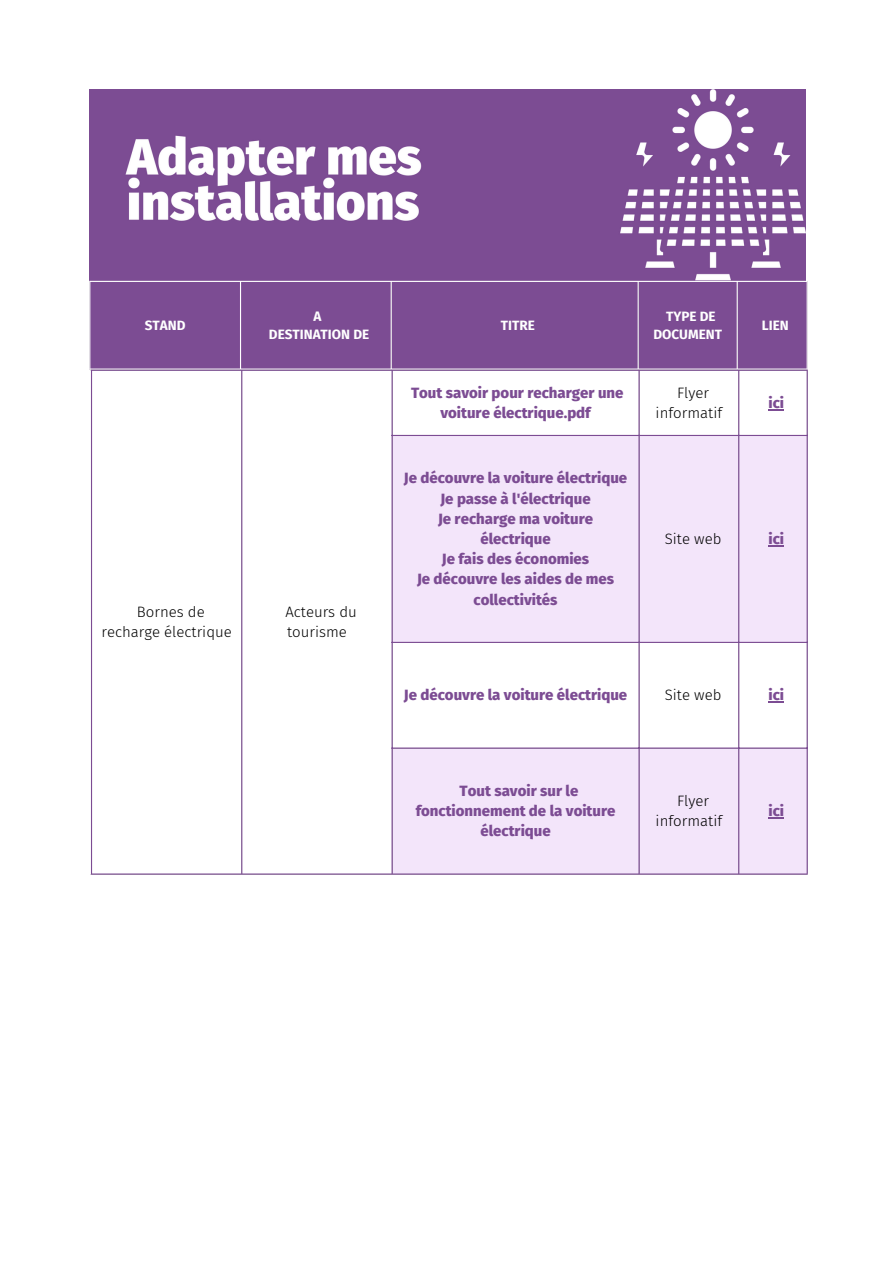
<style>
.page{position:relative;width:893px;height:1264px;background:#fff}
.page>*{position:absolute;margin:0;border:0;box-sizing:border-box;transform-origin:0 0}
.t1{font:800 15px/20.2px "Fira Sans";color:#7c4c93;text-align:center}
.t2{font:300 15px/20.2px "Fira Sans";color:#000;text-align:center}
.t3{font:700 13.5px/18px "Fira Sans";color:#fff;text-align:center}
</style>
<div class="page">
<img style="left:89px;top:89px;width:716px;height:191px">
<div style="left:90px;top:282px;width:716px;height:86px;background:#7c4c93"></div>
<hr style="left:240px;top:282px;width:1px;height:86px;background:#fff">
<hr style="left:390px;top:282px;width:2px;height:86px;background:#fff">
<hr style="left:637px;top:282px;width:1px;height:86px;background:#fff">
<hr style="left:736px;top:282px;width:1px;height:86px;background:#fff">
<svg style="left:92px;top:371px;width:714px;height:502px"></svg>
<svg style="left:392px;top:436px;width:414px;height:437px;fill:#f3e5fa"></svg>
<svg style="left:768px;top:409px;width:16px;height:1px"></svg>
<svg style="left:768px;top:545px;width:16px;height:1px"></svg>
<svg style="left:768px;top:701px;width:16px;height:1px"></svg>
<svg style="left:768px;top:817px;width:16px;height:1px"></svg>
<hr style="left:91px;top:371px;width:1px;height:502px;background:#7c4c93">
<hr style="left:241px;top:371px;width:1px;height:502px;background:#7c4c93">
<hr style="left:391px;top:371px;width:1px;height:502px;background:#7c4c93">
<hr style="left:638px;top:371px;width:1px;height:502px;background:#7c4c93">
<hr style="left:738px;top:371px;width:1px;height:502px;background:#7c4c93">
<hr style="left:806px;top:371px;width:1px;height:502px;background:#7c4c93">
<hr style="left:91px;top:369px;width:716px;height:2px;background:#7c4c93">
<hr style="left:391px;top:435px;width:416px;height:1px;background:#7c4c93">
<hr style="left:391px;top:642px;width:416px;height:1px;background:#7c4c93">
<hr style="left:391px;top:747px;width:416px;height:1px;background:#7c4c93">
<hr style="left:91px;top:873px;width:716px;height:1px;background:#7c4c93">
<p class="t3" style="left:145px;top:317px;width:42px">STAND</p>
<p class="t3" style="left:269px;top:308px;width:102px">A<br>DESTINATION DE</p>
<p class="t3" style="left:501px;top:317px;width:35px">TITRE</p>
<p class="t3" style="left:653px;top:308px;width:70px">TYPE DE<br>DOCUMENT</p>
<p class="t3" style="left:761px;top:317px;width:28px">LIEN</p>
<p class="t2" style="left:101px;top:602px;width:132px">Bornes de<br>recharge électrique</p>
<p class="t2" style="left:285px;top:602px;width:73px;text-align:left">Acteurs du tourisme</p>
<p class="t1" style="left:411px;top:382px;width:214px">Tout savoir pour recharger une voiture électrique.pdf</p>
<p class="t2" style="left:655px;top:382px;width:68px">Flyer informatif</p>
<p class="t1" style="left:768px;top:393px;width:17px">ici</p>
<p class="t1" style="left:404px;top:468px;width:225px">Je découvre la voiture électrique<br>Je passe à l'électrique<br>Je recharge ma voiture électrique<br>Je fais des économies<br>Je découvre les aides de mes collectivités</p>
<p class="t2" style="left:664px;top:529px;width:58px">Site web</p>
<p class="t1" style="left:768px;top:529px;width:17px">ici</p>
<p class="t1" style="left:404px;top:685px;width:225px">Je découvre la voiture électrique</p>
<p class="t2" style="left:664px;top:685px;width:58px">Site web</p>
<p class="t1" style="left:768px;top:685px;width:17px">ici</p>
<p class="t1" style="left:415px;top:780px;width:201px">Tout savoir sur le fonctionnement de la voiture électrique</p>
<p class="t2" style="left:655px;top:790px;width:68px">Flyer informatif</p>
<p class="t1" style="left:768px;top:801px;width:17px">ici</p>
</div>
